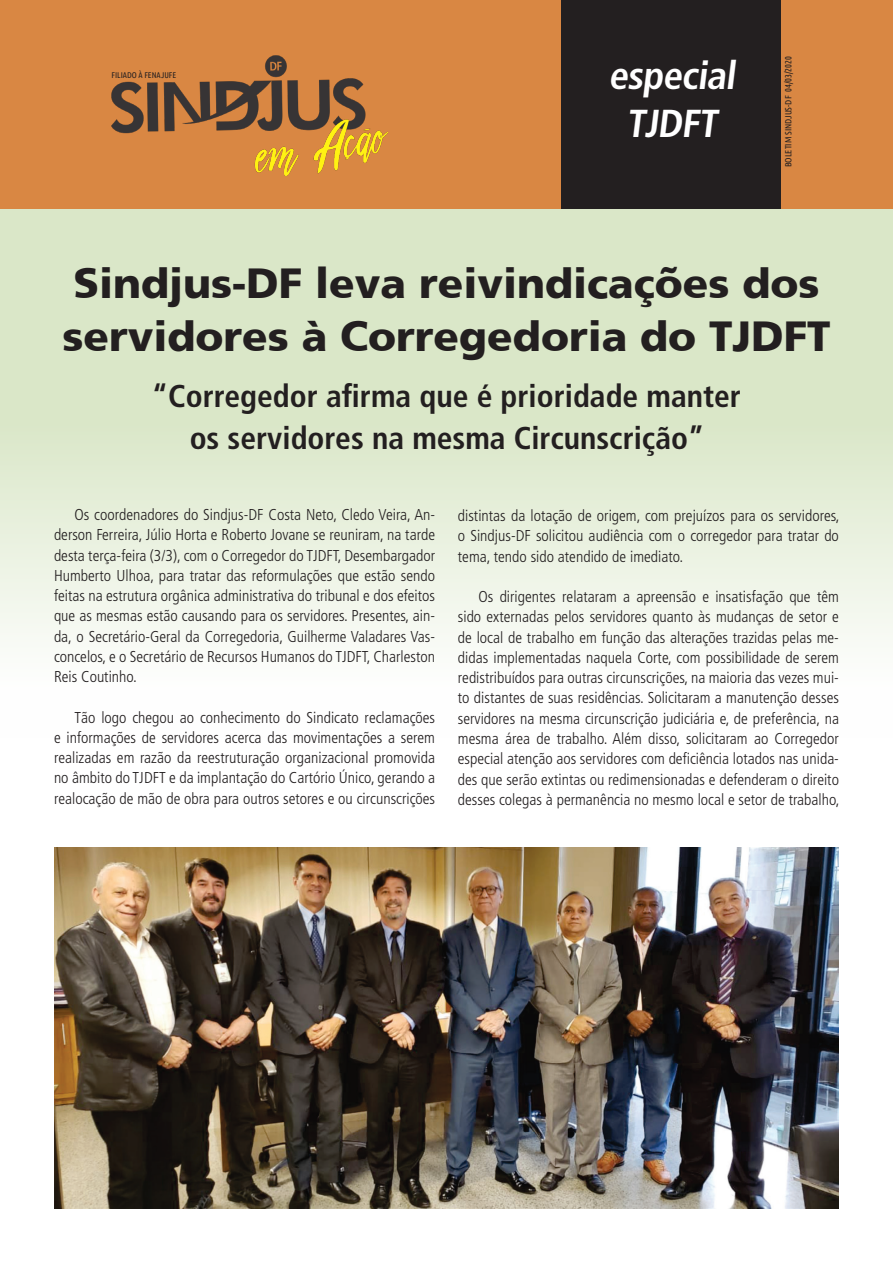
<style>
.page{position:relative;width:893px;height:1263px;background:#fff}
.page>*{position:absolute;margin:0;border:0;box-sizing:border-box;transform-origin:0 0}
.t1{font:900 42px "Frutiger";color:#231f20}
.t2{font:700 condensed 39px "Frutiger";color:#fff}
.t3{font:700 condensed 31.5px "Frutiger";color:#231f20}
.t4{font:300 condensed 15.75px/20.2px "Frutiger";color:#231f20;text-align:justify}
.t5{font:9px "Ubuntu Condensed";color:#231f20}
.t6{font:8.4px "Ubuntu Condensed";color:#231f20}
</style>
<div class="page">
<div style="left:0;top:209px;width:893px;height:529px;background:linear-gradient(to bottom,#d0e1b9,#fcfdfc)"></div>
<div style="left:0;top:0;width:893px;height:209px;background:#d98743"></div>
<img style="left:112px;top:55px;width:276px;height:120px">
<div style="left:561px;top:0;width:220px;height:209px;background:#231f20"></div>
<img style="left:54px;top:847px;width:785px;height:362px">
<p class="t6" style="left:112px;top:69px;width:66px">FILIADO À FENAJUFE</p>
<p class="t2" style="left:608px;top:52px;width:134px">especial</p>
<p class="t2" style="left:626px;top:100px;width:98px">TJDFT</p>
<p class="t5" style="left:783px;top:167px;width:113px;rotate:-90deg">BOLETIM SINDJUS-DF 04/03/2020</p>
<p class="t1" style="left:73px;top:258px;width:748px">Sindjus-DF leva reivindicações dos</p>
<p class="t1" style="left:62px;top:311px;width:770px">servidores à Corregedoria do TJDFT</p>
<p class="t3" style="left:152px;top:378px;width:591px">“Corregedor afirma que é prioridade manter</p>
<p class="t3" style="left:190px;top:419px;width:516px">os servidores na mesma Circunscrição”</p>
<p class="t4" style="left:54px;top:505px;width:383px;text-indent:21px">Os coordenadores do Sindjus-DF Costa Neto, Cledo Veira, An&shy;derson Ferreira, Júlio Horta e Roberto Jovane se reuniram, na tarde desta terça-feira (3/3), com o Corregedor do TJDFT, Desembargador Humberto Ulhoa, para tratar das reformulações que estão sendo feitas na estrutura orgânica administrativa do tribunal e dos efeitos que as mesmas estão causando para os servidores. Presentes, ain&shy;da, o Secretário-Geral da Corregedoria, Guilherme Valadares Vas&shy;concelos, e o Secretário de Recursos Humanos do TJDFT, Charleston Reis Coutinho.</p>
<p class="t4" style="left:54px;top:707px;width:383px;text-indent:21px">Tão logo chegou ao conhecimento do Sindicato reclamações e informações de servidores acerca das movimentações a serem realizadas em razão da reestruturação organizacional promovida no âmbito do TJDFT e da implantação do Cartório Único, gerando a realocação de mão de obra para outros setores e ou circunscrições</p>
<p class="t4" style="left:458px;top:506px;width:383px">distintas da lotação de origem, com prejuízos para os servidores, o Sindjus-DF solicitou audiência com o corregedor para tratar do tema, tendo sido atendido de imediato.</p>
<p class="t4" style="left:458px;top:587px;width:383px;text-indent:21px">Os dirigentes relataram a apreensão e insatisfação que têm sido externadas pelos servidores quanto às mudanças de setor e de local de trabalho em função das alterações trazidas pelas me&shy;didas implementadas naquela Corte, com possibilidade de serem redistribuídos para outras circunscrições, na maioria das vezes mui&shy;to distantes de suas residências. Solicitaram a manutenção desses servidores na mesma circunscrição judiciária e, de preferência, na mesma área de trabalho. Além disso, solicitaram ao Corregedor especial atenção aos servidores com deficiência lotados nas unida&shy;des que serão extintas ou redimensionadas e defenderam o direito desses colegas à permanência no mesmo local e setor de trabalho,</p>
</div>
